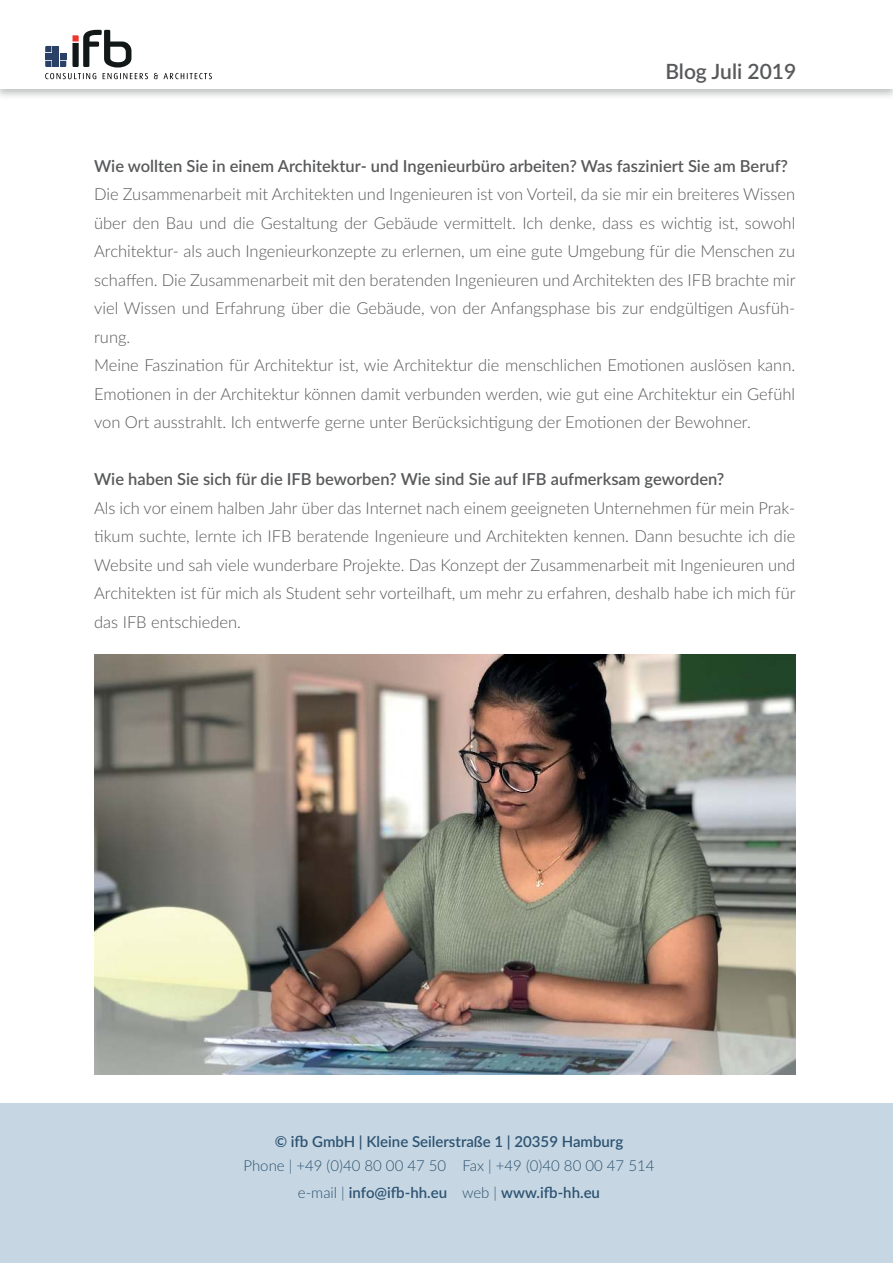
<style>
.page{position:relative;width:893px;height:1263px;background:#fff}
.page>*{position:absolute;margin:0;border:0;box-sizing:border-box;transform-origin:0 0}
.t1{font:600 21px "Lato";color:#58595b}
.t2{font:300 16.5px/28.5px "Lato";color:#58595b}
.t3{font:600 16.5px "Lato";color:#58595b}
.t4{font:300 15px/27px "Lato";color:#2e5271;text-align:center}
.t5{font:600 15px "Lato";color:#2e5271}
.s1{font-weight:600}
</style>
<div class="page">
<div style="left:0;top:1104px;width:893px;height:159px;background:#c6d7e3"></div>
<svg style="left:45px;top:73px;width:51px;height:6px"></svg>
<svg style="left:103px;top:73px;width:45px;height:6px"></svg>
<svg style="left:154px;top:73px;width:4px;height:6px"></svg>
<svg style="left:164px;top:73px;width:48px;height:6px"></svg>
<div style="left:45px;top:53px;width:6px;height:7px;background:#2b4066"></div>
<div style="left:53px;top:53px;width:6px;height:7px;background:#2b4066"></div>
<div style="left:60px;top:53px;width:6px;height:7px;background:#2b4066"></div>
<svg style="left:45px;top:46px;width:14px;height:6px"></svg>
<svg style="left:45px;top:61px;width:21px;height:6px"></svg>
<svg style="left:72px;top:30px;width:59px;height:37px"></svg>
<img style="left:95px;top:654px;width:700px;height:421px">
<p class="t1" style="left:665px;top:64px;width:132px">Blog Juli 2019</p>
<p class="t3" style="left:94px;top:154px;width:695px">Wie wollten Sie in einem Architektur- und Ingenieurbüro arbeiten? Was fasziniert Sie am Beruf?</p>
<p class="t2" style="left:94px;top:180px;width:703px">Die Zusammenarbeit mit Architekten und Ingenieuren ist von Vorteil, da sie mir ein breiteres Wissen über den Bau und die Gestaltung der Gebäude vermittelt. Ich denke, dass es wichtig ist, sowohl Architektur- als auch Ingenieurkonzepte zu erlernen, um eine gute Umgebung für die Menschen zu schaffen. Die Zusammenarbeit mit den beratenden Ingenieuren und Architekten des IFB brachte mir viel Wissen und Erfahrung über die Gebäude, von der Anfangsphase bis zur endgültigen Ausfüh&shy;rung.<br>Meine Faszination für Architektur ist, wie Architektur die menschlichen Emotionen auslösen kann.<br>Emotionen in der Architektur können damit verbunden werden, wie gut eine Architektur ein Gefühl von Ort ausstrahlt. Ich entwerfe gerne unter Berücksichtigung der Emotionen der Bewohner.</p>
<p class="t3" style="left:94px;top:467px;width:632px">Wie haben Sie sich für die IFB beworben? Wie sind Sie auf IFB aufmerksam geworden?</p>
<p class="t2" style="left:94px;top:493px;width:703px;text-align:justify">Als ich vor einem halben Jahr über das Internet nach einem geeigneten Unternehmen für mein Prak&shy;tikum suchte, lernte ich IFB beratende Ingenieure und Architekten kennen. Dann besuchte ich die Website und sah viele wunderbare Projekte. Das Konzept der Zusammenarbeit mit Ingenieuren und Architekten ist für mich als Student sehr vorteilhaft, um mehr zu erfahren, deshalb habe ich mich für das IFB entschieden.</p>
<p class="t5" style="left:275px;top:1130px;width:350px">© ifb GmbH | Kleine Seilerstraße 1 | 20359 Hamburg</p>
<p class="t4" style="left:243px;top:1153px;width:412px">Phone | +49 (0)40 80 00 47 50 Fax | +49 (0)40 80 00 47 514 e-mail | <span class="s1">info@ifb-hh.eu</span> web | <span class="s1">www.ifb-hh.eu</span></p>
</div>
